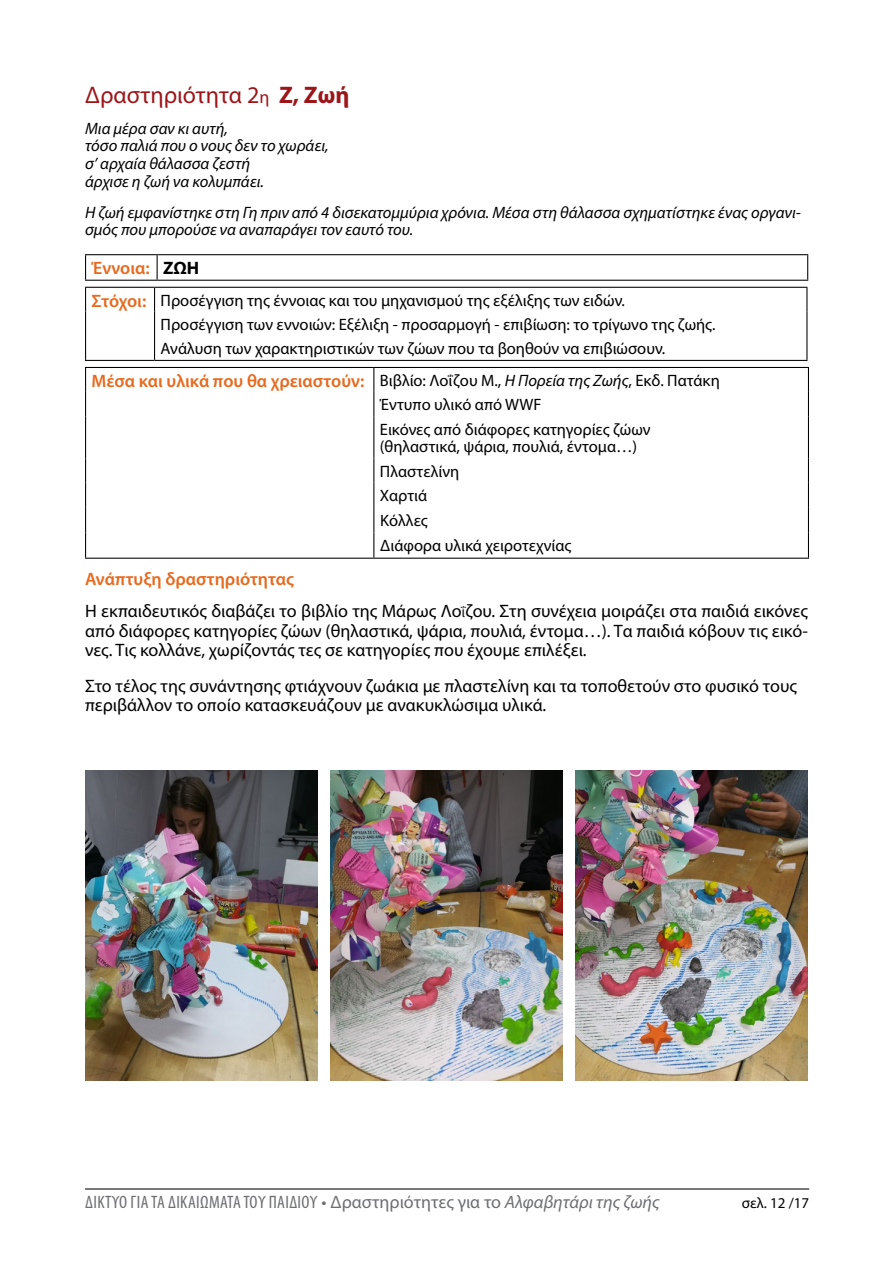
<style>
.page{position:relative;width:893px;height:1263px;background:#fff}
.page>*{position:absolute;margin:0;border:0;box-sizing:border-box;transform-origin:0 0}
.t1{font:24px "Myriad Pro";color:#9c1519}
.t2{font:18px/19.4px "Myriad Pro";color:#000}
.t3{font:600 18px "Myriad Pro";color:#e66a1f}
.t4{font:condensed 18px "Myriad Pro";letter-spacing:.02em;color:#6d6e71}
.t5{font:16.5px/24.6px "Myriad Pro";color:#000}
.t6{font:italic 16.5px/17.9px "Myriad Pro";color:#000}
.t7{font:15px "Myriad Pro";color:#000}
.s1{font-size:18px}
.s2{font-weight:700}
.s3{font-weight:700;color:#000}
.s4{font-weight:600;font-size:18px;color:#e66a1f}
.s5{font-weight:400;font-size:16.5px;color:#000}
.s6{font-weight:400;font-style:italic;font-size:16.5px;color:#000}
.s7{font-weight:600;color:#e66a1f}
.s8{font-size:15.75px;color:#222}
.s9{font-stretch:normal}
.s10{font-style:italic;font-stretch:normal}
</style>
<div class="page">
<hr style="left:85px;top:1188px;width:724px;height:1px;background:#000">
<hr style="left:85px;top:254px;width:72px;height:1px;background:#000">
<svg style="left:85px;top:255px;width:1px;height:25px"></svg>
<hr style="left:157px;top:254px;width:651px;height:1px;background:#000">
<svg style="left:157px;top:255px;width:1px;height:25px"></svg>
<svg style="left:807px;top:255px;width:1px;height:25px"></svg>
<hr style="left:85px;top:280px;width:72px;height:1px;background:#000">
<hr style="left:157px;top:280px;width:651px;height:1px;background:#000">
<hr style="left:155px;top:287px;width:652px;height:1px;background:#000">
<svg style="left:806px;top:288px;width:1px;height:72px"></svg>
<hr style="left:85px;top:287px;width:70px;height:1px;background:#000">
<svg style="left:85px;top:288px;width:1px;height:72px"></svg>
<svg style="left:154px;top:288px;width:1px;height:72px"></svg>
<hr style="left:85px;top:360px;width:70px;height:1px;background:#000">
<hr style="left:155px;top:360px;width:652px;height:1px;background:#000">
<hr style="left:85px;top:367px;width:289px;height:1px;background:#000">
<svg style="left:85px;top:368px;width:1px;height:48px"></svg>
<hr style="left:85px;top:416px;width:1px;height:42px;background:#000">
<svg style="left:85px;top:458px;width:1px;height:100px"></svg>
<hr style="left:85px;top:558px;width:289px;height:1px;background:#000">
<hr style="left:374px;top:367px;width:435px;height:1px;background:#000">
<svg style="left:373px;top:368px;width:1px;height:48px"></svg>
<svg style="left:808px;top:368px;width:1px;height:48px"></svg>
<hr style="left:373px;top:416px;width:1px;height:42px;background:#000">
<hr style="left:808px;top:416px;width:1px;height:42px;background:#000">
<svg style="left:373px;top:458px;width:1px;height:100px"></svg>
<svg style="left:808px;top:458px;width:1px;height:100px"></svg>
<hr style="left:374px;top:558px;width:435px;height:1px;background:#000">
<img style="left:85px;top:771px;width:232px;height:309px">
<img style="left:330px;top:771px;width:233px;height:309px">
<img style="left:576px;top:771px;width:232px;height:309px">
<h1 class="t1" style="left:85px;top:80px;width:266px">Δραστηριότητα 2<span class="s1">η</span> <span class="s2">Ζ, Ζωή</span></h1>
<p class="t6" style="left:85px;top:119px;width:245px">Μια μέρα σαν κι αυτή,<br>τόσο παλιά που ο νους δεν το χωράει, σ’ αρχαία θάλασσα ζεστή<br>άρχισε η ζωή να κολυμπάει.</p>
<p class="t6" style="left:85px;top:203px;width:717px">Η ζωή εμφανίστηκε στη Γη πριν από 4 δισεκατομμύρια χρόνια. Μέσα στη θάλασσα σχηματίστηκε ένας οργανι&shy;σμός που μπορούσε να αναπαράγει τον εαυτό του.</p>
<p class="t3" style="left:92px;top:257px;width:109px">Έννοια: <span class="s3">ΖΩΗ</span></p>
<p class="t5" style="left:161px;top:288px;width:556px;text-indent:-69px"><span class="s4">Στόχοι:</span> Προσέγγιση της έννοιας και του μηχανισμού της εξέλιξης των ειδών.<br>Προσέγγιση των εννοιών: Εξέλιξη - προσαρμογή - επιβίωση: το τρίγωνο της ζωής.<br>Ανάλυση των χαρακτηριστικών των ζώων που τα βοηθούν να επιβιώσουν.</p>
<p class="t3" style="left:92px;top:369px;width:630px">Μέσα και υλικά που θα χρειαστούν: <span class="s5">Βιβλίο: Λοΐζου Μ.,</span> <span class="s6">Η Πορεία της Ζωής</span><span class="s5">, Εκδ. Πατάκη</span></p>
<p class="t5" style="left:380px;top:392px;width:272px">Έντυπο υλικό από WWF<br>Εικόνες από διάφορες κατηγορίες ζώων</p>
<p class="t5" style="left:380px;top:434px;width:259px">(θηλαστικά, ψάρια, πουλιά, έντομα…)<br>Πλαστελίνη<br>Χαρτιά<br>κόλλες<br>διάφορα υλικά χειροτεχνίας</p>
<p class="t2" style="left:85px;top:562px;width:724px;line-height:32.2px"><span class="s7">Ανάπτυξη δραστηριότητας<br></span>Η εκπαιδευτικός διαβάζει το βιβλίο της Μάρως Λο<span class="s8">ΐ</span>ζου. Στη συνέχεια μοιράζει στα παιδιά εικόνες</p>
<p class="t2" style="left:85px;top:620px;width:724px">από διάφορες κατηγορίες ζώων (θηλαστικά, ψάρια, πουλιά, έντομα…). Τα παιδιά κόβουν τις εικό&shy;νες. Τις κολλάνε, χωρίζοντάς τες σε κατηγορίες που έχουμε επιλέξει.</p>
<p class="t2" style="left:85px;top:676px;width:713px">Στο τέλος της συνάντησης φτιάχνουν ζωάκια με πλαστελίνη και τα τοποθετούν στο φυσικό τους περιβάλλον το οποίο κατασκευάζουν με ανακυκλώσιμα υλικά.</p>
<p class="t4" style="left:85px;top:1191px;width:576px">Δίκτυο για τα Δικαιώματα του Παιδι ού <span class="s9">• Δραστηριότητες για το</span> <span class="s10">Αλφαβητάρι της ζωής</span></p>
<p class="t7" style="left:742px;top:1194px;width:69px">σελ. 12 /17</p>
</div>
